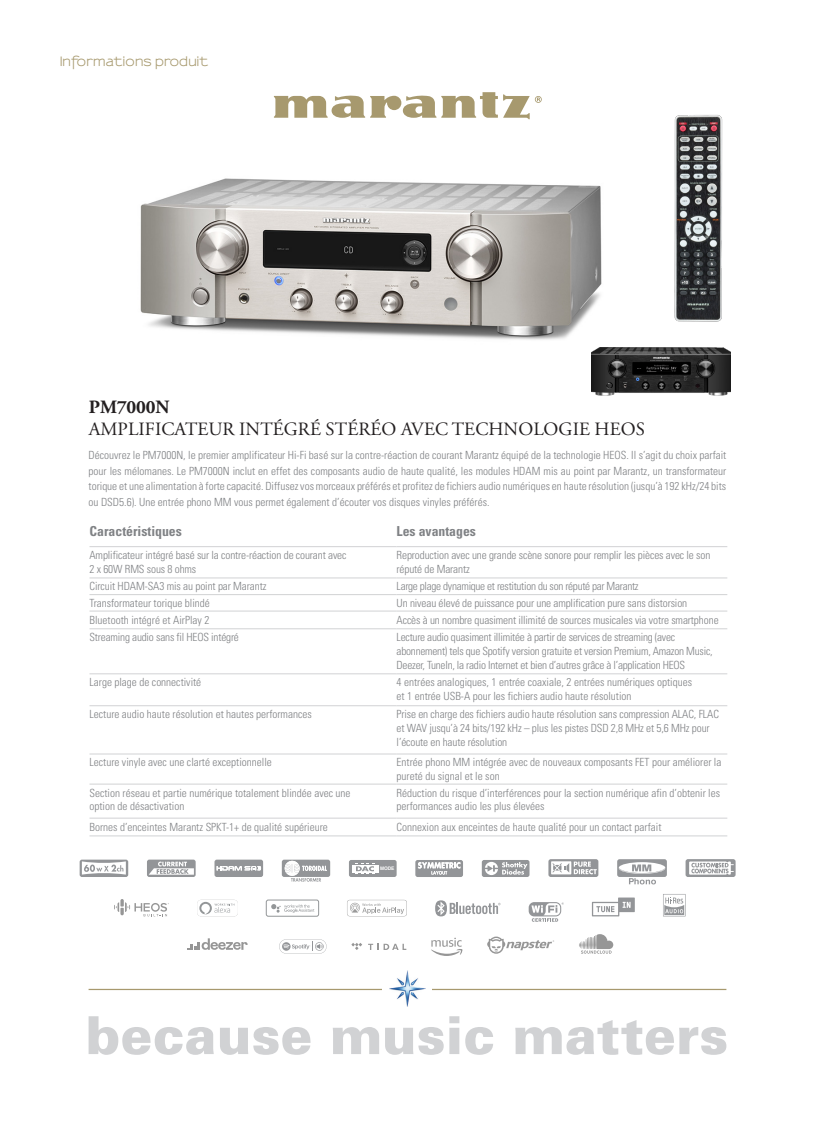
<style>
.page{position:relative;width:815px;height:1124px;background:#fff}
.page>*{position:absolute;margin:0;border:0;box-sizing:border-box;transform-origin:0 0}
.t1{font:18.75px "Adobe Garamond Pro";letter-spacing:.005em;color:#231f20}
.t2{font:700 18.75px "Adobe Garamond Pro";letter-spacing:-.005em;color:#231f20}
.t3{font:700 condensed 13.75px "Univers";color:#808285}
.t4{font:700 12.5px "Sansumi";letter-spacing:-.01em;color:#a7996e}
.t5{font:300 condensed 11.25px/13.8px "Univers";letter-spacing:-.01em;color:#808285}
.t6{font:700 4.75px "Helvetica";color:#fff}
</style>
<div class="page">
<img style="left:140px;top:178px;width:462px;height:175px">
<img style="left:592px;top:347px;width:138px;height:49px">
<hr style="left:89px;top:988px;width:637px;height:1px;background:#a7996e">
<div style="left:383px;top:965px;width:49px;height:46px;background:#fff"></div>
<img style="left:390px;top:970px;width:35px;height:36px">
<svg style="left:89px;top:1016px;width:125px;height:38px"></svg>
<svg style="left:220px;top:1027px;width:91px;height:27px"></svg>
<svg style="left:333px;top:1027px;width:46px;height:26px"></svg>
<svg style="left:385px;top:1016px;width:74px;height:38px"></svg>
<svg style="left:465px;top:1027px;width:28px;height:27px"></svg>
<svg style="left:515px;top:1020px;width:211px;height:34px"></svg>
<svg style="left:274px;top:92px;width:268px;height:27px"></svg>
<svg style="left:147px;top:859px;width:49px;height:17px"></svg>
<svg style="left:149px;top:861px;width:45px;height:13px"></svg>
<svg style="left:279px;top:939px;width:48px;height:14px"></svg>
<svg style="left:529px;top:902px;width:35px;height:19px"></svg>
<svg style="left:368px;top:943px;width:38px;height:6px"></svg>
<svg style="left:351px;top:943px;width:11px;height:6px"></svg>
<svg style="left:663px;top:894px;width:23px;height:22px"></svg>
<svg style="left:435px;top:900px;width:65px;height:16px"></svg>
<svg style="left:114px;top:899px;width:55px;height:17px"></svg>
<svg style="left:347px;top:899px;width:60px;height:17px"></svg>
<svg style="left:617px;top:859px;width:50px;height:25px"></svg>
<svg style="left:548px;top:859px;width:50px;height:17px"></svg>
<svg style="left:592px;top:897px;width:43px;height:19px"></svg>
<div style="left:266px;top:899px;width:53px;height:17px;border:1px solid #939698;border-radius:2px"></div>
<svg style="left:271px;top:904px;width:43px;height:8px"></svg>
<svg style="left:197px;top:899px;width:41px;height:17px"></svg>
<svg style="left:431px;top:937px;width:32px;height:18px"></svg>
<svg style="left:487px;top:936px;width:67px;height:17px"></svg>
<svg style="left:579px;top:934px;width:34px;height:19px"></svg>
<svg style="left:214px;top:859px;width:49px;height:17px"></svg>
<svg style="left:282px;top:859px;width:48px;height:22px"></svg>
<svg style="left:415px;top:860px;width:48px;height:16px"></svg>
<div style="left:80px;top:859px;width:48px;height:17px;background:#939598;border-radius:2px"></div>
<svg style="left:82px;top:861px;width:44px;height:13px"></svg>
<div style="left:349px;top:859px;width:48px;height:17px;background:#939598;border-radius:2px"></div>
<div style="left:352px;top:864px;width:26px;height:8px;background:#fff"></div>
<svg style="left:355px;top:863px;width:20px;height:11px"></svg>
<svg style="left:686px;top:859px;width:50px;height:17px"></svg>
<svg style="left:689px;top:861px;width:45px;height:13px"></svg>
<svg style="left:482px;top:859px;width:47px;height:17px"></svg>
<svg style="left:484px;top:861px;width:43px;height:13px"></svg>
<hr style="left:90px;top:546px;width:307px;height:1px;background:#d1d2d4">
<hr style="left:397px;top:546px;width:330px;height:1px;background:#d1d2d4">
<hr style="left:90px;top:577px;width:307px;height:1px;background:#d1d2d4">
<hr style="left:397px;top:577px;width:330px;height:1px;background:#d1d2d4">
<hr style="left:90px;top:594px;width:307px;height:1px;background:#d1d2d4">
<hr style="left:397px;top:594px;width:330px;height:1px;background:#d1d2d4">
<hr style="left:90px;top:610px;width:307px;height:1px;background:#d1d2d4">
<hr style="left:397px;top:610px;width:330px;height:1px;background:#d1d2d4">
<hr style="left:90px;top:628px;width:307px;height:1px;background:#d1d2d4">
<hr style="left:397px;top:628px;width:330px;height:1px;background:#d1d2d4">
<hr style="left:90px;top:673px;width:307px;height:1px;background:#d1d2d4">
<hr style="left:397px;top:673px;width:330px;height:1px;background:#d1d2d4">
<hr style="left:90px;top:705px;width:307px;height:1px;background:#d1d2d4">
<hr style="left:397px;top:705px;width:330px;height:1px;background:#d1d2d4">
<hr style="left:90px;top:753px;width:307px;height:1px;background:#d1d2d4">
<hr style="left:397px;top:753px;width:330px;height:1px;background:#d1d2d4">
<hr style="left:90px;top:783px;width:307px;height:1px;background:#d1d2d4">
<hr style="left:397px;top:783px;width:330px;height:1px;background:#d1d2d4">
<hr style="left:90px;top:817px;width:307px;height:1px;background:#d1d2d4">
<hr style="left:397px;top:817px;width:330px;height:1px;background:#d1d2d4">
<hr style="left:90px;top:835px;width:307px;height:1px;background:#d1d2d4">
<hr style="left:397px;top:835px;width:330px;height:1px;background:#d1d2d4">
<svg style="left:188px;top:938px;width:60px;height:11px"></svg>
<img style="left:674px;top:115px;width:49px;height:207px">
<p class="t4" style="left:59px;top:54px;width:151px">Informations produit</p>
<p class="t2" style="left:89px;top:395px;width:82px">PM7000N</p>
<p class="t1" style="left:89px;top:418px;width:558px">AMPLIFICATEUR INTÉGRÉ STÉRÉO AVEC TECHNOLOGIE HEOS</p>
<p class="t5" style="left:89px;top:447px;width:639px;line-height:15.6px;text-align:justify">Découvrez le PM7000N, le premier amplificateur Hi-Fi basé sur la contre-réaction de courant Marantz équipé de la technologie HEOS. Il s’agit du choix parfait pour les mélomanes. Le PM7000N inclut en effet des composants audio de haute qualité, les modules HDAM mis au point par Marantz, un transformateur torique et une alimentation à forte capacité. Diffusez vos morceaux préférés et profitez de fichiers audio numériques en haute résolution (jusqu’à 192 kHz/24 bits ou DSD5.6). Une entrée phono MM vous permet également d’écouter vos disques vinyles préférés.</p>
<p class="t3" style="left:90px;top:522px;width:94px">Caractéristiques</p>
<p class="t3" style="left:397px;top:522px;width:81px">Les avantages</p>
<p class="t5" style="left:90px;top:548px;width:259px">Amplificateur intégré basé sur la contre-réaction de courant avec<br>2 x 60W RMS sous 8 ohms</p>
<p class="t5" style="left:397px;top:548px;width:315px">Reproduction avec une grande scène sonore pour remplir les pièces avec le son réputé de Marantz</p>
<p class="t5" style="left:90px;top:579px;width:178px">Circuit HDAM-SA3 mis au point par Marantz</p>
<p class="t5" style="left:397px;top:579px;width:244px">Large plage dynamique et restitution du son réputé par Marantz</p>
<p class="t5" style="left:90px;top:596px;width:122px">Transformateur torique blindé</p>
<p class="t5" style="left:397px;top:596px;width:292px">Un niveau élevé de puissance pour une amplification pure sans distorsion</p>
<p class="t5" style="left:90px;top:612px;width:121px">Bluetooth intégré et AirPlay 2</p>
<p class="t5" style="left:397px;top:612px;width:324px">Accès à un nombre quasiment illimité de sources musicales via votre smartphone</p>
<p class="t5" style="left:90px;top:630px;width:151px">Streaming audio sans fil HEOS intégré</p>
<p class="t5" style="left:397px;top:630px;width:318px">Lecture audio quasiment illimitée à partir de services de streaming (avec abonnement) tels que Spotify version gratuite et version Premium, Amazon Music,<br>Deezer, TuneIn, la radio Internet et bien d’autres grâce à l’application HEOS</p>
<p class="t5" style="left:90px;top:675px;width:113px">Large plage de connectivité</p>
<p class="t5" style="left:397px;top:675px;width:297px">4 entrées analogiques, 1 entrée coaxiale, 2 entrées numériques optiques et 1 entrée USB-A pour les fichiers audio haute résolution</p>
<p class="t5" style="left:90px;top:707px;width:224px">Lecture audio haute résolution et hautes performances</p>
<p class="t5" style="left:397px;top:707px;width:324px">Prise en charge des fichiers audio haute résolution sans compression ALAC, FLAC et WAV jusqu’à 24 bits/192 kHz – plus les pistes DSD 2,8 MHz et 5,6 MHz pour l’écoute en haute résolution</p>
<p class="t5" style="left:90px;top:755px;width:184px">Lecture vinyle avec une clarté exceptionnelle</p>
<p class="t5" style="left:397px;top:755px;width:326px">Entrée phono MM intégrée avec de nouveaux composants FET pour améliorer la pureté du signal et le son</p>
<p class="t5" style="left:90px;top:785px;width:263px">Section réseau et partie numérique totalement blindée avec une option de désactivation</p>
<p class="t5" style="left:397px;top:785px;width:325px">Réduction du risque d’interférences pour la section numérique afin d’obtenir les performances audio les plus élevées</p>
<p class="t5" style="left:90px;top:819px;width:240px">Bornes d’enceintes Marantz SPKT-1+ de qualité supérieure</p>
<p class="t5" style="left:397px;top:819px;width:266px">Connexion aux enceintes de haute qualité pour un contact parfait</p>
<p class="t6" style="left:380px;top:864px;width:16px">MODE</p>
</div>
